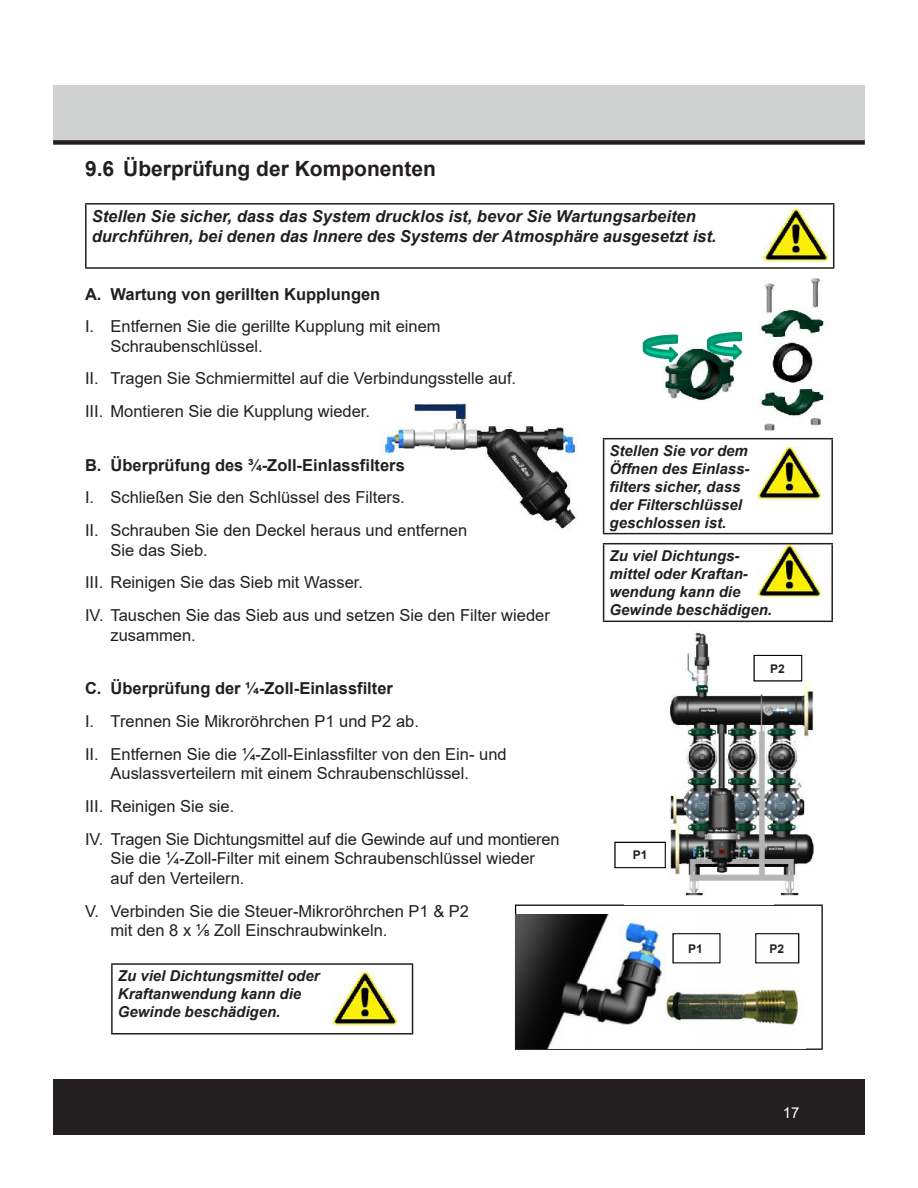
<style>
.page{position:relative;width:918px;height:1188px;background:#fff}
.page>*{position:absolute;margin:0;border:0;box-sizing:border-box;transform-origin:0 0}
.t1{font:700 21px "Arial";color:#231f20}
.t2{font:16.5px/19.8px "Arial";color:#231f20}
.t3{font:italic 700 16.5px/19.8px "Arial";color:#231f20}
.t4{font:700 16.5px "Arial";color:#231f20}
.Body{font:italic 700 15px/18px "Arial";color:#231f20}
.t5{font:15px "Arial";color:#fff}
.t6{font:700 12px "Arial";color:#231f20}
</style>
<div class="page">
<div style="left:53px;top:85px;width:812px;height:57px;background:#cfd2d0"></div>
<div style="left:53px;top:140px;width:812px;height:5px;background:#231f20"></div>
<div style="left:53px;top:1080px;width:812px;height:55px;background:#231f20"></div>
<hr style="left:85px;top:203px;width:660px;height:2px;background:#231f20">
<hr style="left:85px;top:205px;width:2px;height:62px;background:#231f20">
<hr style="left:745px;top:203px;width:89px;height:2px;background:#231f20">
<hr style="left:833px;top:205px;width:1px;height:62px;background:#231f20">
<hr style="left:85px;top:267px;width:660px;height:2px;background:#231f20">
<hr style="left:745px;top:267px;width:89px;height:2px;background:#231f20">
<img style="left:764px;top:210px;width:64px;height:52px">
<img style="left:381px;top:403px;width:196px;height:126px">
<img style="left:760px;top:278px;width:66px;height:153px">
<img style="left:662px;top:346px;width:73px;height:55px">
<svg style="left:642px;top:335px;width:36px;height:27px"></svg>
<svg style="left:704px;top:332px;width:38px;height:28px"></svg>
<img style="left:665px;top:632px;width:149px;height:264px">
<svg style="left:614px;top:842px;width:52px;height:26px"></svg>
<svg style="left:753px;top:655px;width:49px;height:27px"></svg>
<svg style="left:515px;top:905px;width:308px;height:145px"></svg>
<img style="left:515px;top:914px;width:291px;height:134px">
<svg style="left:672px;top:933px;width:49px;height:30px"></svg>
<svg style="left:755px;top:933px;width:44px;height:30px"></svg>
<hr style="left:603px;top:438px;width:230px;height:1px;background:#231f20">
<hr style="left:603px;top:439px;width:1px;height:94px;background:#231f20">
<hr style="left:831px;top:439px;width:2px;height:94px;background:#231f20">
<hr style="left:603px;top:533px;width:230px;height:1px;background:#231f20">
<img style="left:757px;top:448px;width:64px;height:52px">
<hr style="left:603px;top:543px;width:230px;height:1px;background:#231f20">
<hr style="left:603px;top:544px;width:1px;height:77px;background:#231f20">
<hr style="left:831px;top:544px;width:2px;height:77px;background:#231f20">
<hr style="left:603px;top:621px;width:230px;height:1px;background:#231f20">
<img style="left:757px;top:545px;width:64px;height:51px">
<hr style="left:111px;top:963px;width:302px;height:2px;background:#231f20">
<hr style="left:111px;top:965px;width:2px;height:68px;background:#231f20">
<hr style="left:412px;top:965px;width:1px;height:68px;background:#231f20">
<hr style="left:111px;top:1033px;width:302px;height:2px;background:#231f20">
<img style="left:332px;top:973px;width:64px;height:52px">
<p class="t1" style="left:85px;top:154px;width:352px">9.6 Überprüfung der Komponenten</p>
<p class="t3" style="left:92px;top:207px;width:626px">Stellen Sie sicher, dass das System drucklos ist, bevor Sie Wartungsarbeiten durchführen, bei denen das Innere des Systems der Atmosphäre ausgesetzt ist.</p>
<p class="t4" style="left:85px;top:282px;width:297px">A. Wartung von gerillten Kupplungen</p>
<p class="t2" style="left:111px;top:316px;width:332px;text-indent:-26px">I. Entfernen Sie die gerillte Kupplung mit einem<br>Schraubenschlüssel.</p>
<p class="t2" style="left:85px;top:369px;width:433px">II. Tragen Sie Schmiermittel auf die Verbindungsstelle auf.</p>
<p class="t2" style="left:85px;top:401px;width:287px">III. Montieren Sie die Kupplung wieder.</p>
<p class="t4" style="left:85px;top:453px;width:321px">B. Überprüfung des ¾-Zoll-Einlassfilters</p>
<p class="t2" style="left:85px;top:488px;width:321px">I. Schließen Sie den Schlüssel des Filters.</p>
<p class="t2" style="left:111px;top:520px;width:358px;text-indent:-26px">II. Schrauben Sie den Deckel heraus und entfernen<br>Sie das Sieb.</p>
<p class="t2" style="left:85px;top:573px;width:280px">III. Reinigen Sie das Sieb mit Wasser.</p>
<p class="t2" style="left:111px;top:605px;width:441px;text-indent:-26px">IV. Tauschen Sie das Sieb aus und setzen Sie den Filter wieder zusammen.</p>
<p class="t4" style="left:85px;top:677px;width:309px">C. Überprüfung der ¼-Zoll-Einlassfilter</p>
<p class="t2" style="left:85px;top:711px;width:335px">I. Trennen Sie Mikroröhrchen P1 und P2 ab.</p>
<p class="t2" style="left:111px;top:744px;width:398px;text-indent:-26px">II. Entfernen Sie die ¼-Zoll-Einlassfilter von den Ein- und<br>Auslassverteilern mit einem Schraubenschlüssel.</p>
<p class="t2" style="left:85px;top:796px;width:151px">III. Reinigen Sie sie.</p>
<p class="t2" style="left:111px;top:829px;width:451px;text-indent:-26px">IV. Tragen Sie Dichtungsmittel auf die Gewinde auf und montieren<br>Sie die ¼-Zoll-Filter mit einem Schraubenschlüssel wieder auf den Verteilern.</p>
<p class="t2" style="left:111px;top:901px;width:360px;text-indent:-26px">V. Verbinden Sie die Steuer-Mikroröhrchen P1 &amp; P2 mit den 8 x ⅛ Zoll Einschraubwinkeln.</p>
<p class="Body" style="left:118px;top:967px;width:203px">Zu viel Dichtungsmittel oder<br>Kraftanwendung kann die<br>Gewinde beschädigen.</p>
<p class="Body" style="left:610px;top:442px;width:141px">Stellen Sie vor dem<br>Öffnen des Einlass&shy;filters sicher, dass der Filterschlüssel geschlossen ist.</p>
<p class="Body" style="left:610px;top:547px;width:140px">Zu viel Dichtungs&shy;mittel oder Kraftan&shy;wendung kann die</p>
<p class="Body" style="left:610px;top:601px;width:164px">Gewinde beschädigen.</p>
<p class="t6" style="left:770px;top:660px;width:16px">P2</p>
<p class="t6" style="left:633px;top:847px;width:16px">P1</p>
<p class="t6" style="left:688px;top:940px;width:16px">P1</p>
<p class="t6" style="left:770px;top:940px;width:16px">P2</p>
<p class="t5" style="left:783px;top:1103px;width:18px">17</p>
</div>
